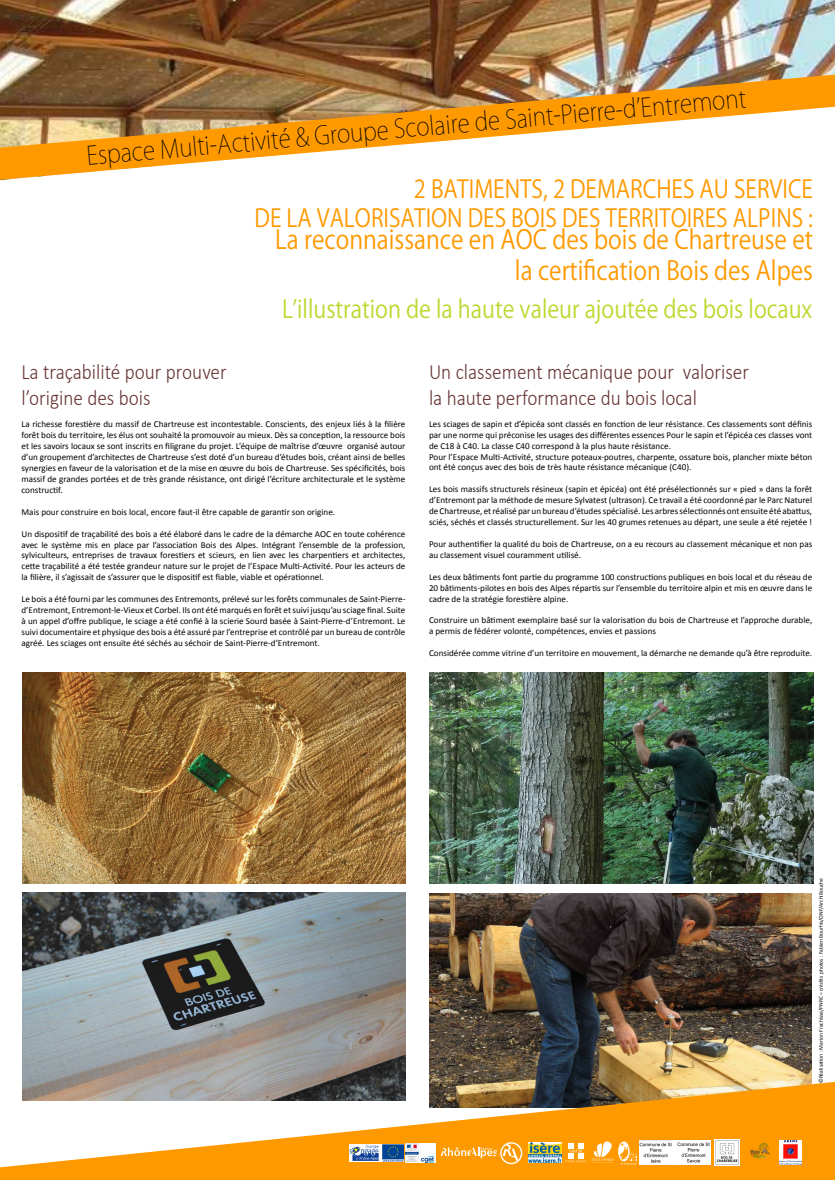
<style>
.page{position:relative;width:835px;height:1180px;background:#fff}
.page>*{position:absolute;margin:0;border:0;box-sizing:border-box;transform-origin:0 0}
.t1{font:25.97px/31.1px "Koz Go Pr 6 N";color:#f90;text-align:right;scale:.89 1}
.t2{font:200 25.2px "Koz Go Pr 6 N";color:#000;scale:.89 1}
.t3{font:24.5px/29.4px "Koz Go Pr 6 N";color:#f90;text-align:right;scale:.89 1}
.t4{font:24.5px "Koz Go Pr 6 N";color:#bfd730;scale:.89 1}
.t5{font:300 21.7px/26px "Calibri";color:#633;scale:.89 1}
.t6{font:9.1px/10.9px "Calibri";color:#000;text-align:justify}
.t7{font:5.6px "Calibri";color:#000}
</style>
<div class="page">
<img style="left:429px;top:893px;width:382px;height:189px">
<img style="left:0;top:0;width:834px;height:181px">
<svg style="left:0;top:1082px;width:834px;height:98px;fill:#f90"></svg>
<img style="left:22px;top:892px;width:383px;height:208px">
<img style="left:22px;top:673px;width:383px;height:210px">
<img style="left:430px;top:673px;width:382px;height:210px">
<img style="left:0;top:75px;width:834px;height:105px">
<img style="left:590px;top:1141px;width:24px;height:24px">
<img style="left:714px;top:1139px;width:25px;height:26px">
<img style="left:528px;top:1142px;width:33px;height:20px">
<svg style="left:618px;top:1141px;width:19px;height:24px"></svg>
<svg style="left:440px;top:1142px;width:82px;height:22px;background:#ffac31"></svg>
<svg style="left:565px;top:1143px;width:21px;height:19px"></svg>
<img style="left:779px;top:1140px;width:22px;height:24px">
<img style="left:745px;top:1141px;width:28px;height:20px">
<img style="left:350px;top:1144px;width:53px;height:17px">
<img style="left:406px;top:1143px;width:29px;height:19px">
<img style="left:639px;top:1140px;width:71px;height:24px">
<h2 class="t2" style="left:85px;top:142px;width:745px;rotate:-5deg">Espace Multi-Activité &amp; Groupe Scolaire de Saint-Pierre-d’Entremont</h2>
<h3 class="t3" style="left:254px;top:175px;width:629px">2 BATIMENTS, 2 DEMARCHES AU SERVICE<br>DE LA VALORISATION DES BOIS DES TERRITOIRES ALPINS :</h3>
<h1 class="t1" style="left:275px;top:225px;width:605px">La reconnaissance en AOC des bois de Chartreuse et la certification Bois des Alpes</h1>
<h3 class="t4" style="left:282px;top:295px;width:597px">L’illustration de la haute valeur ajoutée des bois locaux</h3>
<h3 class="t5" style="left:22px;top:359px;width:232px">La traçabilité pour prouver l’origine des bois</h3>
<p class="t6" style="left:22px;top:419px;width:385px">La richesse forestière du massif de Chartreuse est incontestable. Conscients, des enjeux liés à la filière forêt bois du territoire, les élus ont souhaité la promouvoir au mieux. Dès sa conception, la ressource bois et les savoirs locaux se sont inscrits en filigrane du projet. L’équipe de maîtrise d’œuvre organisé autour d’un groupement d’architectes de Chartreuse s’est doté d’un bureau d’études bois, créant ainsi de belles synergies en faveur de la valorisation et de la mise en œuvre du bois de Chartreuse. Ses spécificités, bois massif de grandes portées et de très grande résistance, ont dirigé l’écriture architecturale et le système constructif.</p>
<p class="t6" style="left:22px;top:506px;width:315px">Mais pour construire en bois local, encore faut-il être capable de garantir son origine.</p>
<p class="t6" style="left:22px;top:528px;width:385px">Un dispositif de traçabilité des bois a été élaboré dans le cadre de la démarche AOC en toute cohérence avec le système mis en place par l’association Bois des Alpes. Intégrant l’ensemble de la profession, sylviculteurs, entreprises de travaux forestiers et scieurs, en lien avec les charpentiers et architectes, cette traçabilité a été testée grandeur nature sur le projet de l’Espace Multi-Activité. Pour les acteurs de la filière, il s’agissait de s’assurer que le dispositif est fiable, viable et opérationnel.</p>
<p class="t6" style="left:22px;top:593px;width:385px">Le bois a été fourni par les communes des Entremonts, prélevé sur les forêts communales de Saint-Pierre&shy;d’Entremont, Entremont-le-Vieux et Corbel. Ils ont été marqués en forêt et suivi jusqu’au sciage final. Suite à un appel d’offre publique, le sciage a été confié à la scierie Sourd basée à Saint-Pierre-d’Entremont. Le suivi documentaire et physique des bois a été assuré par l’entreprise et contrôlé par un bureau de contrôle agréé. Les sciages ont ensuite été séchés au séchoir de Saint-Pierre-d’Entremont.</p>
<h3 class="t5" style="left:429px;top:359px;width:361px">Un classement mécanique pour valoriser la haute performance du bois local</h3>
<p class="t6" style="left:429px;top:418px;width:384px;text-align:left">Les sciages de sapin et d’épicéa sont classés en fonction de leur résistance. Ces classements sont définis par une norme qui préconise les usages des différentes essences Pour le sapin et l’épicéa ces classes vont de C18 à C40. La classe C40 correspond à la plus haute résistance.<br>Pour l’Espace Multi-Activité, structure poteaux-poutres, charpente, ossature bois, plancher mixte béton ont été conçus avec des bois de très haute résistance mécanique (C40).</p>
<p class="t6" style="left:429px;top:483px;width:384px">Les bois massifs structurels résineux (sapin et épicéa) ont été présélectionnés sur « pied » dans la forêt d’Entremont par la méthode de mesure Sylvatest (ultrason). Ce travail a été coordonné par le Parc Naturel de Chartreuse, et réalisé par un bureau d’études spécialisé. Les arbres sélectionnés ont ensuite été abattus, sciés, séchés et classés structurellement. Sur les 40 grumes retenues au départ, une seule a été rejetée !</p>
<p class="t6" style="left:429px;top:538px;width:384px">Pour authentifier la qualité du bois de Chartreuse, on a eu recours au classement mécanique et non pas au classement visuel couramment utilisé.</p>
<p class="t6" style="left:429px;top:571px;width:384px">Les deux bâtiments font partie du programme 100 constructions publiques en bois local et du réseau de 20 bâtiments-pilotes en bois des Alpes répartis sur l’ensemble du territoire alpin et mis en œuvre dans le cadre de la stratégie forestière alpine.</p>
<p class="t6" style="left:429px;top:614px;width:384px">Construire un bâtiment exemplaire basé sur la valorisation du bois de Chartreuse et l’approche durable, a permis de fédérer volonté, compétences, envies et passions</p>
<p class="t6" style="left:429px;top:647px;width:384px">Considérée comme vitrine d’un territoire en mouvement, la démarche ne demande qu’à être reproduite.</p>
<p class="t7" style="left:816px;top:1083px;width:206px;rotate:-90deg">©Réalisation : Marion Frachisse/PNRC – crédits photos : Fabien Bourhis/ONF/ArchiBouche</p>
</div>
